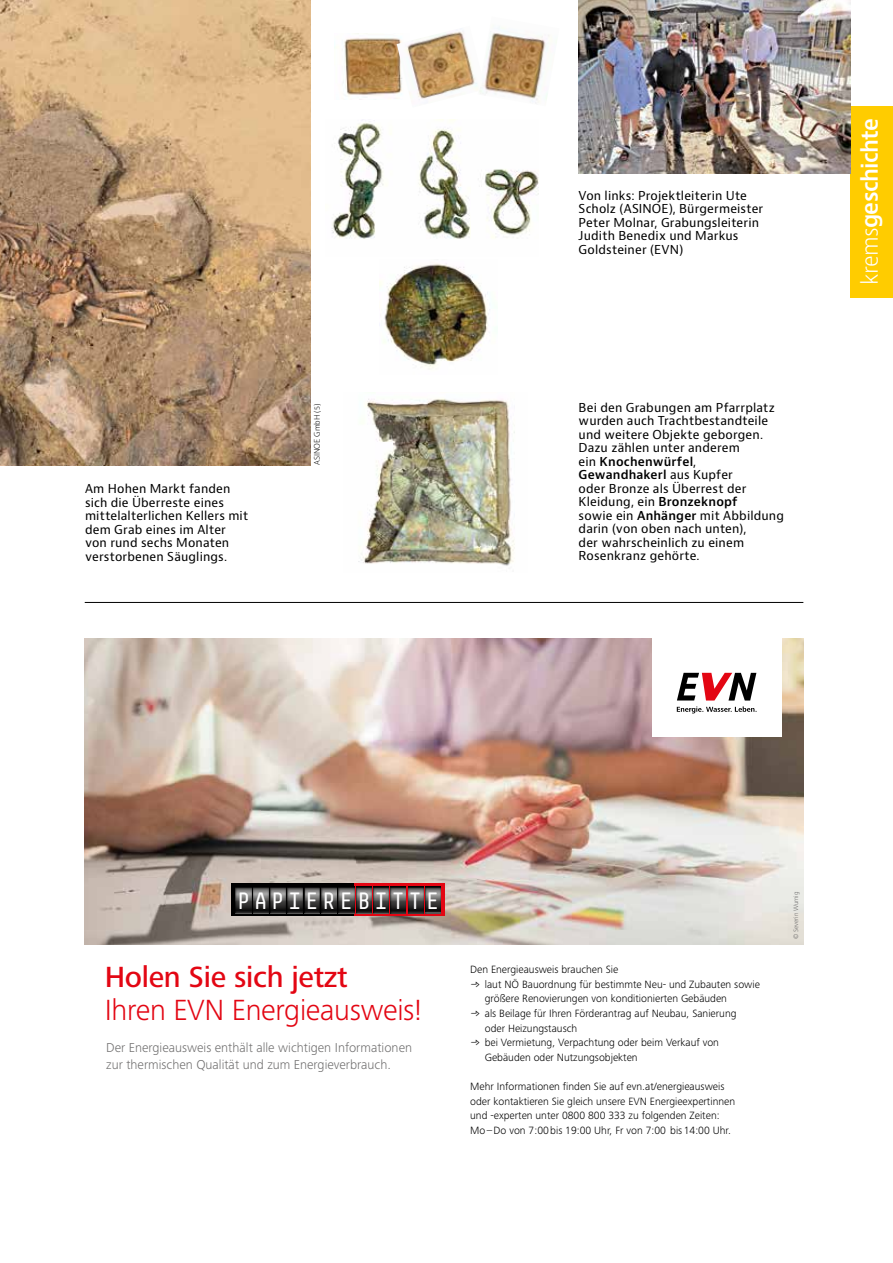
<style>
.page{position:relative;width:893px;height:1263px;background:#fff}
.page>*{position:absolute;margin:0;border:0;box-sizing:border-box;transform-origin:0 0}
.t1{font:300 30.3px "Frutiger Nextfor EVN";letter-spacing:-.01em;color:#e30613}
.t2{font:500 30.3px "Frutiger Next LTW1 G";letter-spacing:-.01em;color:#e30613}
.t3{font:23.4px "Decima Mono Pro";letter-spacing:.13em;color:#fff}
.t4{font:600 22.5px "Bernino Sans";letter-spacing:-.03em;color:#fff}
.t5{font:300 13.35px/17px "Frutiger Next LTW1 G";color:#706f6f}
.t6{font:12px/13.5px "Bernino Sans";letter-spacing:.01em;color:#000}
.t7{font:300 10.95px/14.5px "Frutiger Nextfor EVN";color:#000}
.t8{font:300 7.5px "Bernino Sans";letter-spacing:-.01em;color:#000}
.t9{font:300 6.75px "Frutiger Nextfor EVN";letter-spacing:-.015em;color:#706f6f}
.s1{font-weight:600}
.s2{font-weight:300}
</style>
<div class="page">
<img style="left:0;top:0;width:310px;height:465px">
<div style="left:850px;top:106px;width:43px;height:192px;background:#fc0"></div>
<img style="left:85px;top:639px;width:718px;height:305px">
<div style="left:652px;top:648px;width:129px;height:89px;background:#fff"></div>
<svg style="left:677px;top:673px;width:79px;height:27px"></svg>
<svg style="left:677px;top:706px;width:79px;height:7px"></svg>
<div style="left:652px;top:639px;width:129px;height:9px;background:#fff"></div>
<div style="left:232px;top:883px;width:148px;height:33px;background:#000"></div>
<div style="left:354px;top:883px;width:90px;height:33px;background:#e30613"></div>
<svg style="left:236px;top:886px;width:204px;height:28px;background:#4e4747"></svg>
<img style="left:578px;top:0;width:272px;height:173px">
<img style="left:343px;top:33px;width:54px;height:65px">
<img style="left:397px;top:31px;width:81px;height:69px">
<img style="left:479px;top:27px;width:71px;height:76px">
<img style="left:332px;top:120px;width:139px;height:119px">
<img style="left:484px;top:169px;width:54px;height:69px">
<img style="left:358px;top:398px;width:157px;height:168px">
<img style="left:379px;top:263px;width:111px;height:106px">
<hr style="left:85px;top:602px;width:718px;height:1px;background:#000">
<p class="t6" style="left:85px;top:482px;width:165px">Am Hohen Markt fanden sich die Überreste eines mittelalterlichen Kellers mit dem Grab eines im Alter von rund sechs Monaten verstorbenen Säuglings.</p>
<p class="t8" style="left:312px;top:465px;width:63px;rotate:-90deg">ASINOE GmbH (5)</p>
<p class="t6" style="left:579px;top:189px;width:186px">Von links: Projektleiterin Ute<br>Scholz (ASINOE), Bürgermeister<br>Peter Molnar, Grabungsleiterin<br>Judith Benedix und Markus<br>Goldsteiner (EVN)</p>
<p class="t6" style="left:579px;top:401px;width:207px">Bei den Grabungen am Pfarrplatz wurden auch Trachtbestandteile und weitere Objekte geborgen.<br>Dazu zählen unter anderem<br>ein <span class="s1">Knochenwürfel</span>,<br><span class="s1">Gewandhakerl</span> aus Kupfer<br>oder Bronze als Überrest der<br>Kleidung, ein <span class="s1">Bronzeknopf<br></span>sowie ein <span class="s1">Anhänger</span> mit Abbildung darin (von oben nach unten),<br>der wahrscheinlich zu einem<br>Rosenkranz gehörte.</p>
<h3 class="t4" style="left:855px;top:285px;width:169px;rotate:-90deg"><span class="s2">krems</span>geschichte</h3>
<h2 class="t3" style="left:236px;top:888px;width:205px">PAPIEREBITTE</h2>
<h1 class="t2" style="left:105px;top:960px;width:245px">Holen Sie sich jetzt</h1>
<h1 class="t1" style="left:105px;top:992px;width:319px">Ihren EVN Energieausweis!</h1>
<p class="t5" style="left:106px;top:1039px;width:307px">Der Energieausweis enthält alle wichtigen Informationen zur thermischen Qualität und zum Energieverbrauch.</p>
<p class="t7" style="left:470px;top:962px;width:150px">Den Energieausweis brauchen Sie</p>
<p class="t7" style="left:485px;top:977px;width:277px;text-indent:-15px">• laut NÖ Bauordnung für bestimmte Neu- und Zubauten sowie größere Renovierungen von konditionierten Gebäuden</p>
<p class="t7" style="left:485px;top:1006px;width:253px;text-indent:-15px">• als Beilage für Ihren Förderantrag auf Neubau, Sanierung oder Heizungstausch</p>
<p class="t7" style="left:485px;top:1035px;width:236px;text-indent:-15px">• bei Vermietung, Verpachtung oder beim Verkauf von<br>Gebäuden oder Nutzungsobjekten</p>
<p class="t7" style="left:470px;top:1079px;width:266px">Mehr Informationen finden Sie auf evn.at/energieausweis oder kontaktieren Sie gleich unsere EVN Energieexpertinnen und -experten unter 0800 800 333 zu folgenden Zeiten:<br>Mo–Do von 7:00bis 19:00 Uhr, Fr von 7:00 bis14:00 Uhr.</p>
<p class="t9" style="left:792px;top:939px;width:48px;rotate:-90deg">© Severin Wurnig</p>
</div>
